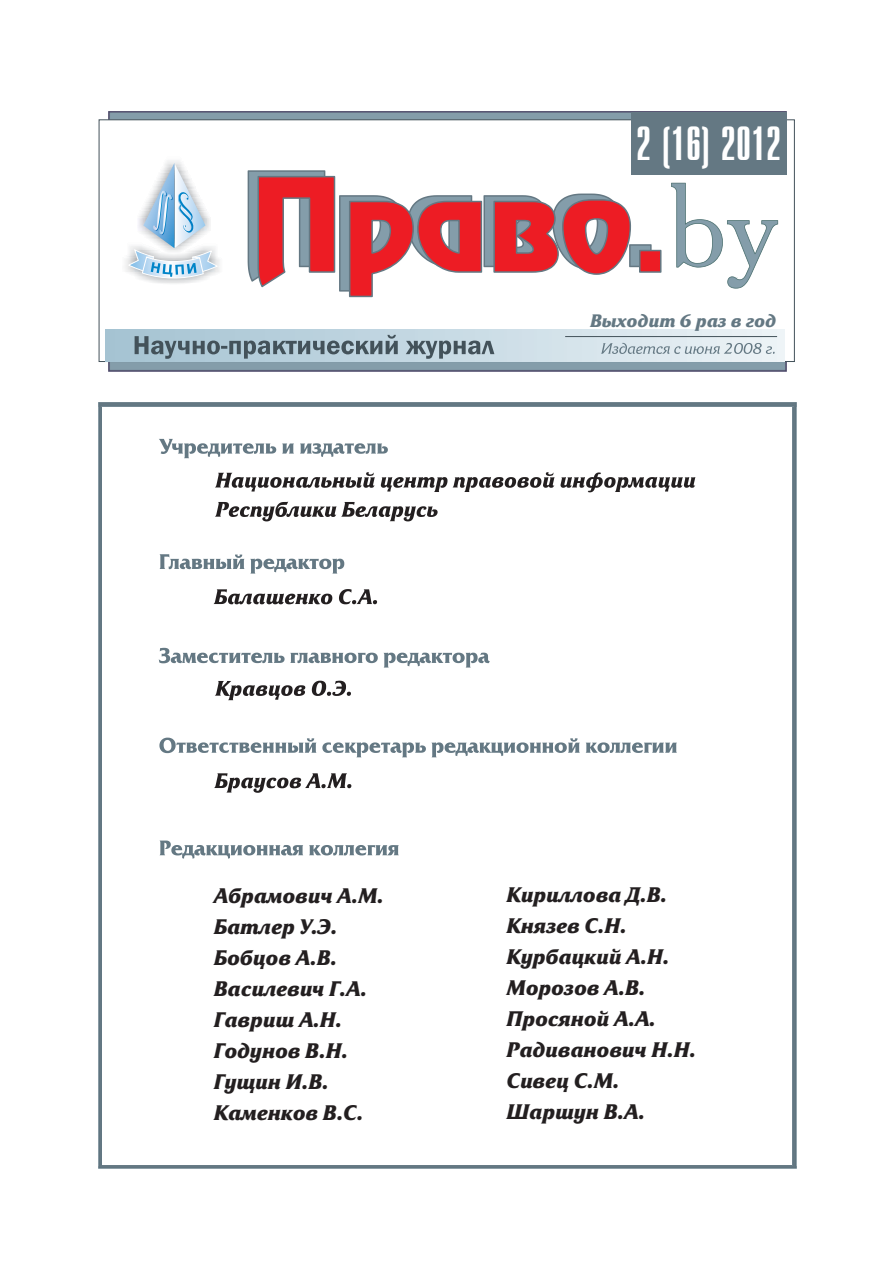
<style>
.page{position:relative;width:893px;height:1263px;background:#fff}
.page>*{position:absolute;margin:0;border:0;box-sizing:border-box;transform-origin:0 0}
.t1{font:48px "Compact C";letter-spacing:.155em;color:#fff}
.t2{font:italic 700 21px/31px "Friz Quadrata C";color:#231f20}
.t3{font:italic 700 18px "Friz Quadrata C";color:#647883}
</style>
<div class="page">
<img style="left:108px;top:111px;width:678px;height:261px">
<div style="left:99px;top:120px;width:695px;height:242px;background:#fff"></div>
<img style="left:125px;top:258px;width:95px;height:14px">
<svg style="left:127px;top:160px;width:92px;height:124px"></svg>
<div style="left:106px;top:329px;width:679px;height:33px;background:linear-gradient(to right,#a4c2d2,#ecf2f6)"></div>
<svg style="left:601px;top:343px;width:173px;height:11px;background:#c0cdd3"></svg>
<hr style="left:565px;top:336px;width:212px;height:1px;background:#43525a">
<svg style="left:215px;top:472px;width:480px;height:49px"></svg>
<svg style="left:159px;top:648px;width:331px;height:20px"></svg>
<svg style="left:215px;top:681px;width:136px;height:19px"></svg>
<svg style="left:159px;top:738px;width:518px;height:19px"></svg>
<svg style="left:214px;top:773px;width:137px;height:20px"></svg>
<svg style="left:159px;top:439px;width:229px;height:19px"></svg>
<svg style="left:159px;top:554px;width:185px;height:20px"></svg>
<svg style="left:159px;top:841px;width:240px;height:18px"></svg>
<hr style="left:99px;top:1165px;width:697px;height:3px;background:#647883">
<hr style="left:99px;top:406px;width:3px;height:759px;background:#627782">
<hr style="left:793px;top:406px;width:3px;height:759px;background:#627782">
<hr style="left:99px;top:403px;width:697px;height:3px;background:#637782">
<svg style="left:213px;top:589px;width:164px;height:15px"></svg>
<svg style="left:248px;top:170px;width:78px;height:112px"></svg>
<svg style="left:257px;top:175px;width:405px;height:123px"></svg>
<svg style="left:671px;top:183px;width:107px;height:106px"></svg>
<svg style="left:135px;top:335px;width:359px;height:24px;background:#93a7b2"></svg>
<div style="left:631px;top:112px;width:155px;height:63px;background:#647883"></div>
<h1 class="t1" style="left:636px;top:126px;width:132px">216 1</h1>
<h1 class="t1" style="left:662px;top:126px;width:120px">( ) 202</h1>
<p class="t3" style="left:590px;top:314px;width:188px">Выходит 6 раз в год</p>
<p class="t2" style="left:214px;top:882px;width:171px">Абрамович А.М.<br>Батлер У.Э.<br>Бобцов А.В.<br>Василевич Г.А.<br>Гавриш А.Н.<br>Годунов В.Н.<br>Гущин И.В.<br>Каменков В.С.</p>
<p class="t2" style="left:506px;top:881px;width:191px">Кириллова Д.В.<br>Князев С.Н.<br>Курбацкий А.Н.<br>Морозов А.В.<br>Просяной А.А.<br>Радиванович Н.Н.<br>Сивец С.М.<br>Шаршун В.А.</p>
</div>
